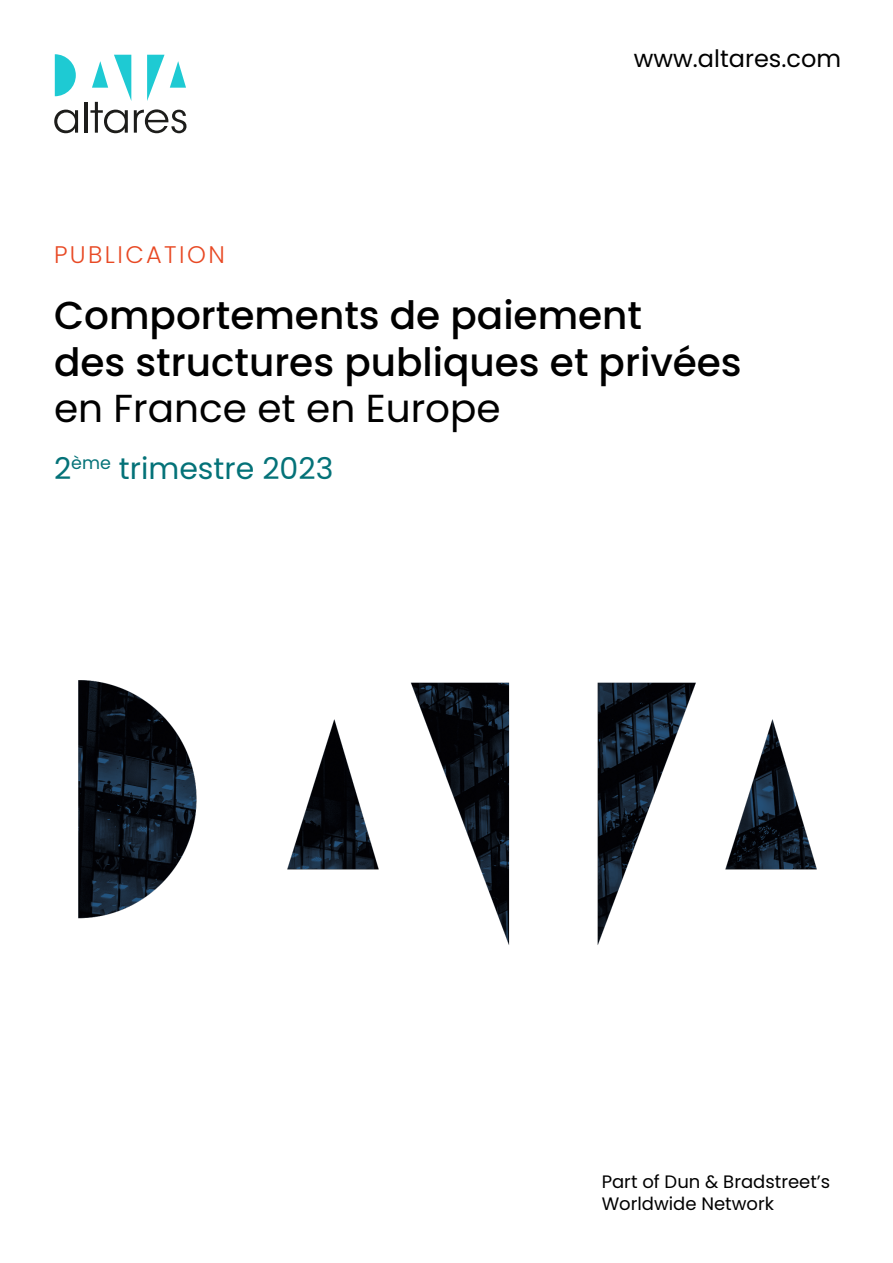
<style>
.page{position:relative;width:893px;height:1263px;background:#fff}
.page>*{position:absolute;margin:0;border:0;box-sizing:border-box;transform-origin:0 0}
.t1{font:500 39px/46.8px "Poppins";color:#000}
.t2{font:39px "Poppins";color:#000}
.t3{font:30px "Poppins";color:#047278}
.t4{font:24px "Poppins";color:#000}
.t5{font:300 24px "Poppins";letter-spacing:.1em;color:#e84924}
.t6{font:18px/21.6px "Poppins";color:#000}
</style>
<div class="page">
<img style="left:78px;top:680px;width:739px;height:265px">
<svg style="left:55px;top:54px;width:21px;height:42px"></svg>
<svg style="left:54px;top:110px;width:24px;height:23px"></svg>
<hr style="left:84px;top:102px;width:3px;height:31px;background:#1d1d1b">
<svg style="left:90px;top:55px;width:97px;height:78px"></svg>
<p class="t5" style="left:54px;top:241px;width:172px">PUBLICATION</p>
<p class="t4" style="left:634px;top:44px;width:209px">www.altares.com</p>
<p class="t1" style="left:54px;top:292px;width:689px">Comportements de paiement<br>des structures publiques et privées</p>
<p class="t2" style="left:54px;top:386px;width:448px">en France et en Europe</p>
<p class="t3" style="left:54px;top:451px;width:281px">2<sup>ème</sup> trimestre 2023</p>
<p class="t6" style="left:602px;top:1171px;width:230px">Part of Dun &amp; Bradstreet’s<br>Worldwide Network</p>
</div>
